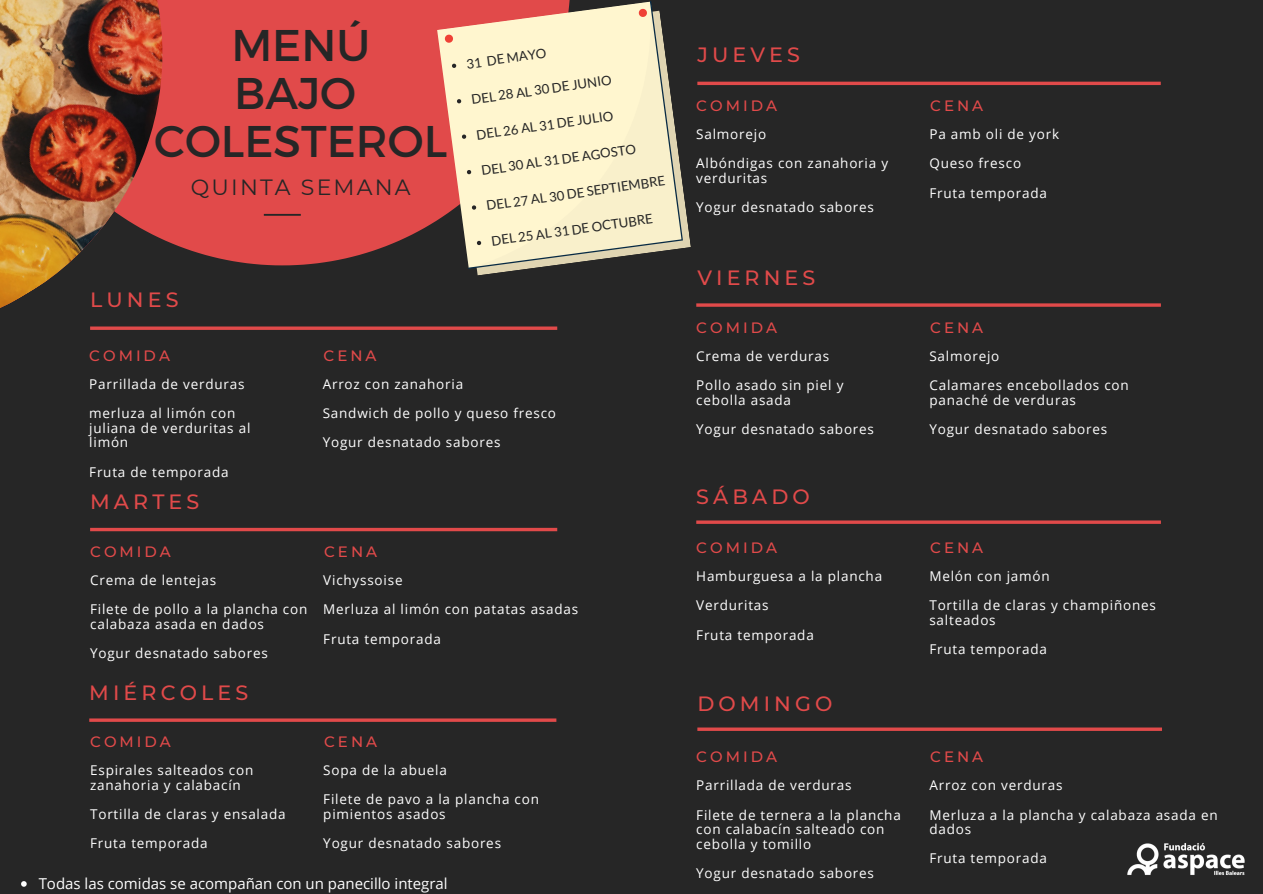
<style>
.page{position:relative;width:1263px;height:894px;background:#fff}
.page>*{position:absolute;margin:0;border:0;box-sizing:border-box;transform-origin:0 0}
.t1{font:44.25px "Montserrat";color:#262626}
.t2{font:22.05px "Montserrat";letter-spacing:.1em;color:#262626}
.t3{font:500 20.55px "Montserrat";letter-spacing:.2em;color:#e14a4a}
.t4{font:500 15px "Montserrat";letter-spacing:.2em;color:#e14a4a}
.t5{font:15px "Open Sans";color:#fff}
.t6{font:13.5px/14.5px "Open Sans";letter-spacing:.06em;color:#fff}
.t7{font:13.2px "Lato";color:#262626}
</style>
<div class="page">
<div style="left:0;top:0;width:1263px;height:893px;background:#262626"></div>
<div style="left:202px;top:0;width:368px;height:265px;background:#e14a4a"></div>
<svg style="left:202px;top:326px;width:355px;height:4px"></svg>
<svg style="left:90px;top:527px;width:467px;height:4px;background:#b84242"></svg>
<svg style="left:89px;top:718px;width:467px;height:3px"></svg>
<svg style="left:697px;top:82px;width:464px;height:3px"></svg>
<svg style="left:696px;top:303px;width:465px;height:4px;background:#c44444"></svg>
<svg style="left:696px;top:520px;width:465px;height:3px"></svg>
<svg style="left:264px;top:214px;width:37px;height:2px"></svg>
<img style="left:0;top:0;width:202px;height:330px">
<svg style="left:697px;top:727px;width:465px;height:3px"></svg>
<img style="left:1127px;top:843px;width:118px;height:32px">
<svg style="left:21px;top:881px;width:6px;height:5px"></svg>
<svg style="left:476px;top:190px;width:215px;height:85px"></svg>
<svg style="left:436px;top:1px;width:247px;height:268px;background:#e3d0b1"></svg>
<svg style="left:452px;top:63px;width:4px;height:5px"></svg>
<svg style="left:457px;top:99px;width:4px;height:5px"></svg>
<svg style="left:462px;top:134px;width:4px;height:5px"></svg>
<svg style="left:467px;top:170px;width:4px;height:4px"></svg>
<svg style="left:472px;top:205px;width:4px;height:5px"></svg>
<svg style="left:477px;top:240px;width:4px;height:5px"></svg>
<p class="t1" style="left:231px;top:16px;width:140px">MENÚ</p>
<p class="t1" style="left:234px;top:65px;width:123px">BAJO</p>
<p class="t1" style="left:154px;top:113px;width:295px">COLESTEROL</p>
<p class="t2" style="left:191px;top:173px;width:221px">QUINTA SEMANA</p>
<p class="t3" style="left:90px;top:287px;width:90px">LUNES</p>
<p class="t7" style="left:465px;top:56px;width:82px;rotate:-8deg">31 DE MAYO</p>
<p class="t7" style="left:470px;top:91px;width:143px;rotate:-8deg">DEL 28 AL 30 DE JUNIO</p>
<p class="t7" style="left:475px;top:127px;width:140px;rotate:-8deg">DEL 26 AL 31 DE JULIO</p>
<p class="t7" style="left:480px;top:162px;width:157px;rotate:-8deg">DEL 30 AL 31 DE AGOSTO</p>
<p class="t7" style="left:485px;top:197px;width:182px;rotate:-8deg">DEL 27 AL 30 DE SEPTIEMBRE</p>
<p class="t7" style="left:490px;top:233px;width:164px;rotate:-8deg">DEL 25 AL 31 DE OCTUBRE</p>
<p class="t4" style="left:89px;top:346px;width:82px">COMIDA</p>
<p class="t4" style="left:324px;top:346px;width:55px">CENA</p>
<p class="t6" style="left:323px;top:376px;width:142px">Arroz con zanahoria</p>
<p class="t6" style="left:323px;top:405px;width:235px">Sandwich de pollo y queso fresco</p>
<p class="t6" style="left:323px;top:434px;width:179px">Yogur desnatado sabores</p>
<p class="t6" style="left:89px;top:376px;width:157px">Parrillada de verduras</p>
<p class="t6" style="left:89px;top:405px;width:163px">merluza al limón con juliana de verduritas al limón</p>
<p class="t6" style="left:89px;top:464px;width:141px">Fruta de temporada</p>
<p class="t3" style="left:90px;top:489px;width:111px">MARTES</p>
<p class="t4" style="left:90px;top:542px;width:82px">COMIDA</p>
<p class="t4" style="left:324px;top:542px;width:55px">CENA</p>
<p class="t6" style="left:323px;top:572px;width:81px">Vichyssoise</p>
<p class="t6" style="left:323px;top:601px;width:256px">Merluza al limón con patatas asadas</p>
<p class="t6" style="left:323px;top:631px;width:119px">Fruta temporada</p>
<p class="t6" style="left:90px;top:572px;width:127px">Crema de lentejas</p>
<p class="t6" style="left:90px;top:601px;width:219px">Filete de pollo a la plancha con calabaza asada en dados</p>
<p class="t6" style="left:90px;top:645px;width:179px">Yogur desnatado sabores</p>
<p class="t3" style="left:89px;top:679px;width:160px">MIÉRCOLES</p>
<p class="t4" style="left:90px;top:732px;width:82px">COMIDA</p>
<p class="t4" style="left:324px;top:732px;width:55px">CENA</p>
<p class="t6" style="left:323px;top:762px;width:125px">Sopa de la abuela</p>
<p class="t6" style="left:323px;top:791px;width:217px">Filete de pavo a la plancha con pimientos asados</p>
<p class="t6" style="left:323px;top:835px;width:179px">Yogur desnatado sabores</p>
<p class="t5" style="left:39px;top:872px;width:410px">Todas las comidas se acompañan con un panecillo integral</p>
<p class="t6" style="left:90px;top:762px;width:165px">Espirales salteados con zanahoria y calabacín</p>
<p class="t6" style="left:90px;top:806px;width:197px">Tortilla de claras y ensalada</p>
<p class="t6" style="left:90px;top:835px;width:119px">Fruta temporada</p>
<p class="t3" style="left:697px;top:42px;width:104px">JUEVES</p>
<p class="t4" style="left:696px;top:97px;width:82px">COMIDA</p>
<p class="t4" style="left:930px;top:97px;width:55px">CENA</p>
<p class="t6" style="left:929px;top:126px;width:131px">Pa amb oli de york</p>
<p class="t6" style="left:929px;top:156px;width:93px">Queso fresco</p>
<p class="t6" style="left:929px;top:185px;width:119px">Fruta temporada</p>
<p class="t6" style="left:696px;top:126px;width:71px">Salmorejo</p>
<p class="t6" style="left:696px;top:156px;width:193px">Albóndigas con zanahoria y verduritas</p>
<p class="t6" style="left:696px;top:200px;width:179px">Yogur desnatado sabores</p>
<p class="t3" style="left:697px;top:265px;width:120px">VIERNES</p>
<p class="t4" style="left:696px;top:318px;width:82px">COMIDA</p>
<p class="t4" style="left:930px;top:318px;width:55px">CENA</p>
<p class="t6" style="left:929px;top:348px;width:71px">Salmorejo</p>
<p class="t6" style="left:929px;top:377px;width:201px">Calamares encebollados con panaché de verduras</p>
<p class="t6" style="left:929px;top:421px;width:179px">Yogur desnatado sabores</p>
<p class="t6" style="left:696px;top:348px;width:134px">Crema de verduras</p>
<p class="t6" style="left:696px;top:377px;width:149px">Pollo asado sin piel y cebolla asada</p>
<p class="t6" style="left:696px;top:421px;width:179px">Yogur desnatado sabores</p>
<p class="t3" style="left:696px;top:483px;width:115px">SÁBADO</p>
<p class="t4" style="left:696px;top:538px;width:82px">COMIDA</p>
<p class="t4" style="left:930px;top:538px;width:55px">CENA</p>
<p class="t6" style="left:929px;top:568px;width:122px">Melón con jamón</p>
<p class="t6" style="left:929px;top:597px;width:228px">Tortilla de claras y champiñones salteados</p>
<p class="t6" style="left:929px;top:641px;width:119px">Fruta temporada</p>
<p class="t6" style="left:696px;top:568px;width:187px">Hamburguesa a la plancha</p>
<p class="t6" style="left:696px;top:597px;width:74px">Verduritas</p>
<p class="t6" style="left:696px;top:627px;width:119px">Fruta temporada</p>
<p class="t3" style="left:697px;top:690px;width:137px">DOMINGO</p>
<p class="t4" style="left:696px;top:747px;width:82px">COMIDA</p>
<p class="t4" style="left:930px;top:747px;width:55px">CENA</p>
<p class="t6" style="left:929px;top:777px;width:135px">Arroz con verduras</p>
<p class="t6" style="left:929px;top:806px;width:290px">Merluza a la plancha y calabaza asada en dados</p>
<p class="t6" style="left:929px;top:850px;width:119px">Fruta temporada</p>
<p class="t6" style="left:696px;top:777px;width:157px">Parrillada de verduras</p>
<p class="t6" style="left:696px;top:806px;width:206px">Filete de ternera a la plancha con calabacín salteado con cebolla y tomillo</p>
<p class="t6" style="left:696px;top:865px;width:179px">Yogur desnatado sabores</p>
</div>
